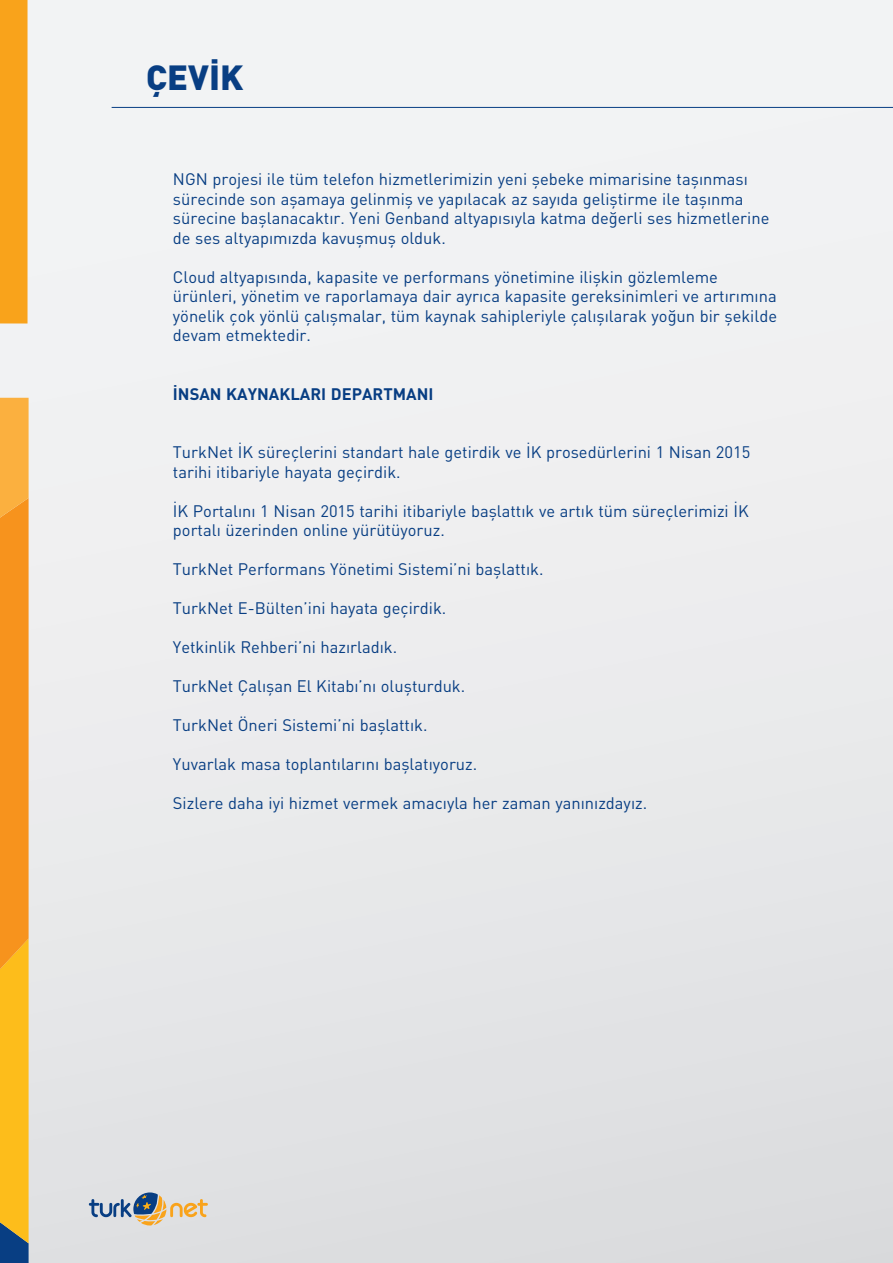
<style>
.page{position:relative;width:893px;height:1263px;background:#fff}
.page>*{position:absolute;margin:0;border:0;box-sizing:border-box;transform-origin:0 0}
.t1{font:900 34.5px "DIN";color:#083e83}
.t2{font:16.5px/19.5px "DIN";color:#083e83}
.t3{font:700 16.5px "DIN";color:#083e83}
</style>
<div class="page">
<div style="left:0;top:0;width:893px;height:1263px;background:linear-gradient(to bottom,#f6f7f7,#dfe0e2)"></div>
<div style="left:0;top:0;width:28px;height:324px;background:#f9a31b"></div>
<svg style="left:0;top:398px;width:29px;height:865px;background:#f1a227"></svg>
<hr style="left:112px;top:107px;width:781px;height:1px;background:#083e83">
<svg style="left:89px;top:1192px;width:119px;height:33px;background:#bdbab3"></svg>
<h1 class="t1" style="left:146px;top:55px;width:98px">ÇEVİK</h1>
<p class="t2" style="left:173px;top:169px;width:598px">NGN projesi ile tüm telefon hizmetlerimizin yeni şebeke mimarisine taşınması sürecinde son aşamaya gelinmiş ve yapılacak az sayıda geliştirme ile taşınma sürecine başlanacaktır. Yeni Genband altyapısıyla katma değerli ses hizmetlerine de ses altyapımızda kavuşmuş olduk.</p>
<p class="t2" style="left:173px;top:267px;width:606px">Cloud altyapısında, kapasite ve performans yönetimine ilişkin gözlemleme ürünleri, yönetim ve raporlamaya dair ayrıca kapasite gereksinimleri ve artırımına yönelik çok yönlü çalışmalar, tüm kaynak sahipleriyle çalışılarak yoğun bir şekilde devam etmektedir.</p>
<p class="t3" style="left:173px;top:383px;width:262px">İNSAN KAYNAKLARI DEPARTMANI</p>
<p class="t2" style="left:173px;top:442px;width:579px">TurkNet İK süreçlerini standart hale getirdik ve İK prosedürlerini 1 Nisan 2015 tarihi itibariyle hayata geçirdik.</p>
<p class="t2" style="left:173px;top:501px;width:577px">İK Portalını 1 Nisan 2015 tarihi itibariyle başlattık ve artık tüm süreçlerimizi İK portalı üzerinden online yürütüyoruz.</p>
<p class="t2" style="left:173px;top:559px;width:372px">TurkNet Performans Yönetimi Sistemi’ni başlattık.</p>
<p class="t2" style="left:173px;top:598px;width:275px">TurkNet E-Bülten’ini hayata geçirdik.</p>
<p class="t2" style="left:173px;top:637px;width:226px">Yetkinlik Rehberi’ni hazırladık.</p>
<p class="t2" style="left:173px;top:676px;width:294px">TurkNet Çalışan El Kitabı’nı oluşturduk.</p>
<p class="t2" style="left:173px;top:715px;width:256px">TurkNet Öneri Sistemi’ni başlattık.</p>
<p class="t2" style="left:173px;top:754px;width:306px">Yuvarlak masa toplantılarını başlatıyoruz.</p>
<p class="t2" style="left:173px;top:793px;width:476px">Sizlere daha iyi hizmet vermek amacıyla her zaman yanınızdayız.</p>
</div>
